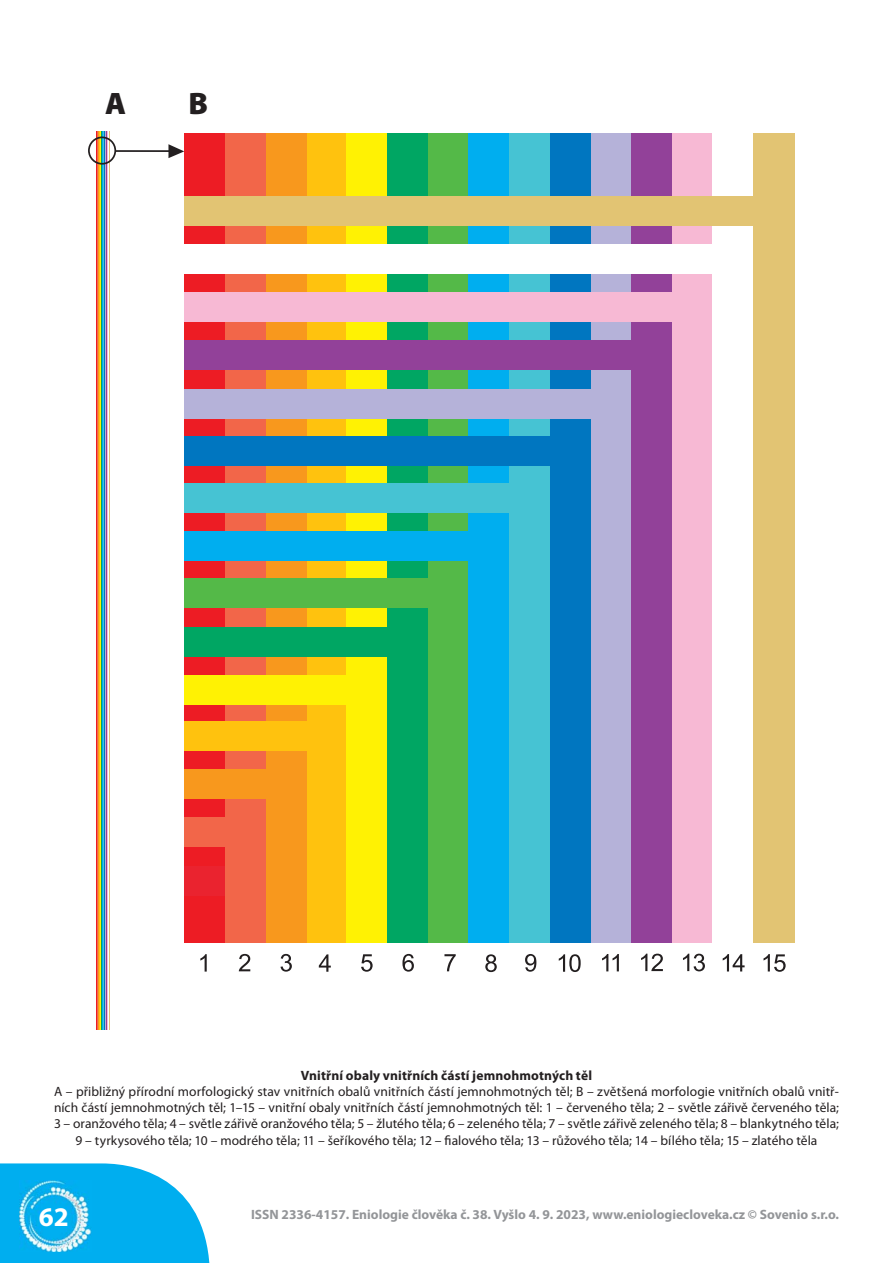
<style>
.page{position:relative;width:893px;height:1263px;background:#fff}
.page>*{position:absolute;margin:0;border:0;box-sizing:border-box;transform-origin:0 0}
.t1{font:900 31.2px "Myriad Pro";color:#231f20}
.t2{font:700 27px "Myriad Pro";color:#fff}
.t3{font:13.5px/16.2px "Myriad Pro";letter-spacing:.005em;color:#231f20;text-align:center}
.t4{font:700 13.5px "Myriad Pro";color:#939598}
.t5{font:700 13.5px "Myriad Pro";letter-spacing:.01em;color:#231f20}
</style>
<div class="page">
<svg style="left:0;top:1163px;width:210px;height:100px;background:#25b9f1"></svg>
<img style="left:20px;top:1180px;width:71px;height:72px">
<hr style="left:96px;top:128px;width:1px;height:904px;background:#ed1c24">
<hr style="left:97px;top:128px;width:1px;height:904px;background:#f26649">
<hr style="left:98px;top:128px;width:1px;height:904px;background:#f8981d">
<hr style="left:99px;top:128px;width:1px;height:904px;background:#ffc20e">
<hr style="left:100px;top:128px;width:1px;height:904px;background:#fff203">
<hr style="left:101px;top:128px;width:1px;height:904px;background:#00a663">
<hr style="left:102px;top:128px;width:1px;height:904px;background:#00aeef">
<hr style="left:103px;top:128px;width:1px;height:904px;background:#46c3d3">
<hr style="left:104px;top:128px;width:1px;height:904px;background:#0076c0">
<hr style="left:105px;top:128px;width:1px;height:904px;background:#b5b2d9">
<hr style="left:106px;top:128px;width:1px;height:904px;background:#924199">
<hr style="left:107px;top:128px;width:1px;height:904px;background:#f7b9d4">
<hr style="left:109px;top:128px;width:1px;height:904px;background:#e2c473">
<div style="left:184px;top:133px;width:41px;height:812px;background:#ed1c24"></div>
<div style="left:225px;top:133px;width:41px;height:812px;background:#f26649"></div>
<div style="left:266px;top:133px;width:41px;height:812px;background:#f8981d"></div>
<div style="left:307px;top:133px;width:42px;height:812px;background:#ffc20e"></div>
<div style="left:347px;top:133px;width:41px;height:812px;background:#fff203"></div>
<div style="left:387px;top:133px;width:41px;height:812px;background:#00a663"></div>
<div style="left:428px;top:133px;width:41px;height:812px;background:#54b948"></div>
<div style="left:468px;top:133px;width:41px;height:812px;background:#00aeef"></div>
<div style="left:509px;top:133px;width:41px;height:812px;background:#46c3d3"></div>
<div style="left:550px;top:133px;width:41px;height:812px;background:#0076c0"></div>
<div style="left:591px;top:133px;width:41px;height:812px;background:#b5b2d9"></div>
<div style="left:631px;top:133px;width:42px;height:812px;background:#924199"></div>
<div style="left:672px;top:133px;width:41px;height:812px;background:#f7b9d4"></div>
<div style="left:754px;top:133px;width:41px;height:812px;background:#e2c473"></div>
<div style="left:88px;top:136px;width:28px;height:29px;border:2px solid #231f20;border-radius:50%"></div>
<div style="left:181px;top:866px;width:44px;height:29px;background:#ea232f"></div>
<div style="left:182px;top:818px;width:83px;height:29px;background:#f26649"></div>
<div style="left:180px;top:769px;width:127px;height:29px;background:#f8981d"></div>
<div style="left:182px;top:721px;width:164px;height:29px;background:#ffc20e"></div>
<div style="left:182px;top:675px;width:205px;height:29px;background:#fff203"></div>
<div style="left:182px;top:627px;width:243px;height:29px;background:#00a663"></div>
<div style="left:182px;top:579px;width:284px;height:29px;background:#54b948"></div>
<div style="left:184px;top:532px;width:323px;height:29px;background:#00aeef"></div>
<div style="left:181px;top:484px;width:367px;height:29px;background:#46c3d3"></div>
<div style="left:182px;top:437px;width:403px;height:29px;background:#0076c0"></div>
<div style="left:182px;top:389px;width:444px;height:29px;background:#b5b2d9"></div>
<div style="left:182px;top:341px;width:486px;height:29px;background:#924199"></div>
<div style="left:182px;top:292px;width:526px;height:30px;background:#f7b9d4"></div>
<div style="left:182px;top:244px;width:569px;height:30px;background:#fff"></div>
<div style="left:182px;top:196px;width:612px;height:29px;background:#e2c473"></div>
<div style="left:157px;top:128px;width:27px;height:830px;background:#fff"></div>
<hr style="left:115px;top:150px;width:63px;height:2px;background:#231f20">
<div style="left:54px;top:101px;width:785px;height:30px;background:#fff"></div>
<div style="left:171px;top:943px;width:630px;height:64px;background:#fff"></div>
<hr style="left:72px;top:1030px;width:59px;height:2px;background:#fff">
<svg style="left:200px;top:954px;width:7px;height:17px"></svg>
<svg style="left:239px;top:954px;width:11px;height:17px"></svg>
<svg style="left:281px;top:954px;width:11px;height:18px"></svg>
<svg style="left:319px;top:954px;width:12px;height:18px"></svg>
<svg style="left:361px;top:954px;width:12px;height:18px"></svg>
<svg style="left:402px;top:954px;width:12px;height:18px"></svg>
<svg style="left:444px;top:954px;width:12px;height:17px"></svg>
<svg style="left:485px;top:954px;width:12px;height:18px"></svg>
<svg style="left:525px;top:954px;width:11px;height:18px"></svg>
<svg style="left:559px;top:954px;width:22px;height:18px"></svg>
<svg style="left:602px;top:954px;width:17px;height:17px"></svg>
<svg style="left:641px;top:954px;width:22px;height:17px"></svg>
<svg style="left:683px;top:954px;width:22px;height:17px"></svg>
<svg style="left:723px;top:954px;width:22px;height:17px"></svg>
<svg style="left:763px;top:954px;width:23px;height:18px"></svg>
<svg style="left:168px;top:144px;width:16px;height:14px"></svg>
<h1 class="t1" style="left:105px;top:85px;width:23px">A</h1>
<h1 class="t1" style="left:188px;top:85px;width:21px">B</h1>
<p class="t5" style="left:301px;top:1070px;width:293px">Vnitřní obaly vnitřních částí jemnohmotných těl</p>
<p class="t3" style="left:54px;top:1085px;width:786px">A – přibližný přírodní morfologický stav vnitřních obalů vnitřních částí jemnohmotných těl; B – zvětšená morfologie vnitřních obalů vnitř&shy;ních částí jemnohmotných těl; 1–15 – vnitřní obaly vnitřních částí jemnohmotných těl: 1 – červeného těla; 2 – světle zářivě červeného těla; 3 – oranžového těla; 4 – světle zářivě oranžového těla; 5 – žlutého těla; 6 – zeleného těla; 7 – světle zářivě zeleného těla; 8 – blankytného těla; 9 – tyrkysového těla; 10 – modrého těla; 11 – šeříkového těla; 12 – fialového těla; 13 – růžového těla; 14 – bílého těla; 15 – zlatého těla</p>
<h2 class="t2" style="left:39px;top:1207px;width:31px">62</h2>
<p class="t4" style="left:251px;top:1209px;width:589px">ISSN 2336-4157. Eniologie člověka č. 38. Vyšlo 4. 9. 2023, www.eniologiecloveka.cz © Sovenio s.r.o.</p>
</div>
